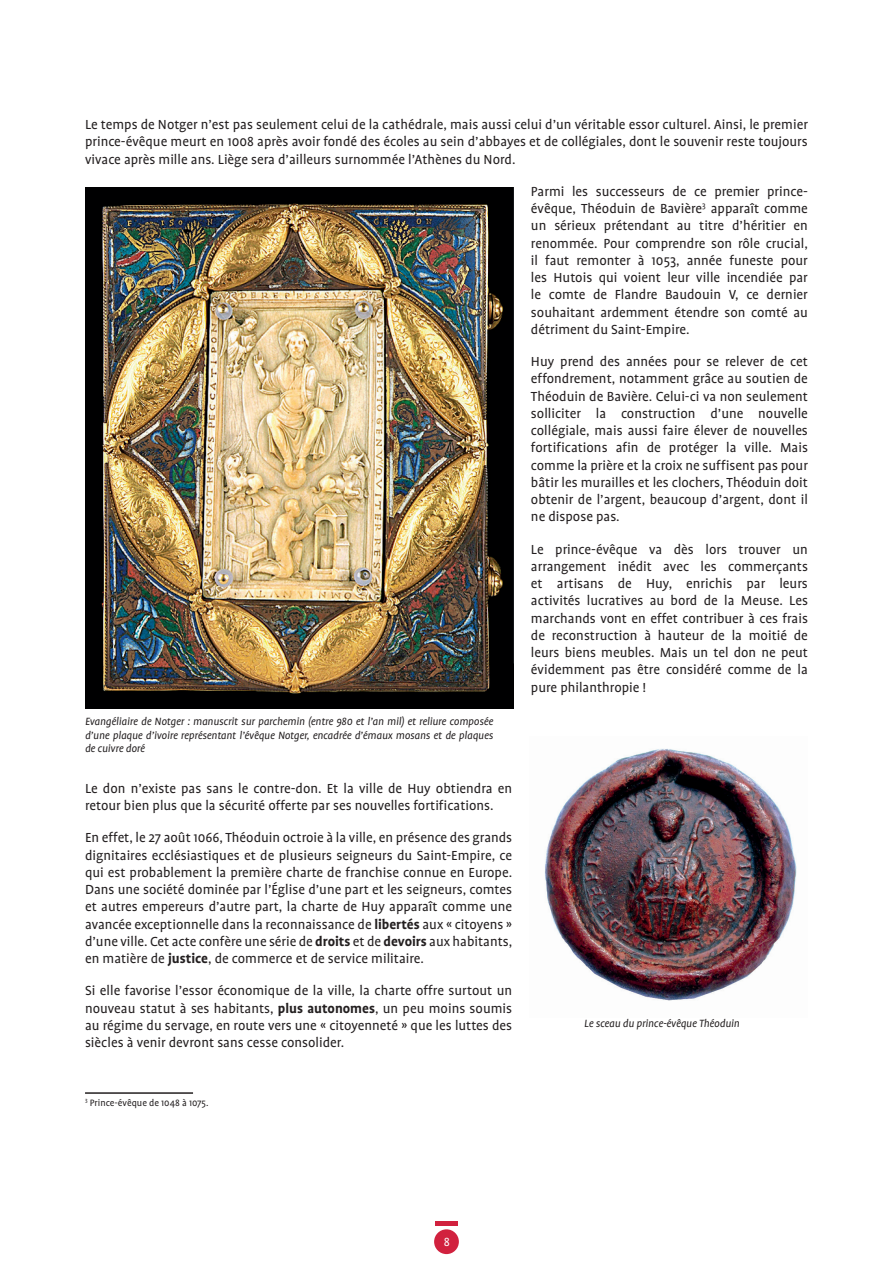
<style>
.page{position:relative;width:893px;height:1263px;background:#fff}
.page>*{position:absolute;margin:0;border:0;box-sizing:border-box;transform-origin:0 0}
.t1{font:15px/17.2px "Profile OT";color:#231f20;text-align:justify}
.t2{font:13.5px "Profile OT";color:#fff}
.t3{font:italic 12px/13.5px "Profile OT";letter-spacing:-.01em;color:#231f20;text-align:justify}
.t4{font:10.5px "Profile OT";color:#231f20}
.s1{font-weight:700}
</style>
<div class="page">
<div style="left:434px;top:1229px;width:25px;height:25px;background:#d1213e;border-radius:50%"></div>
<div style="left:435px;top:1221px;width:23px;height:5px;background:#d1213e"></div>
<hr style="left:85px;top:1092px;width:108px;height:2px;background:#231f20">
<img style="left:544px;top:748px;width:253px;height:253px">
<img style="left:85px;top:187px;width:429px;height:521px">
<p class="t1" style="left:85px;top:116px;width:724px">Le temps de Notger n’est pas seulement celui de la cathédrale, mais aussi celui d’un véritable essor culturel. Ainsi, le premier prince-évêque meurt en 1008 après avoir fondé des écoles au sein d’abbayes et de collégiales, dont le souvenir reste toujours vivace après mille ans. Liège sera d’ailleurs surnommée l’Athènes du Nord.</p>
<p class="t1" style="left:531px;top:183px;width:278px">Parmi les successeurs de ce premier prince&shy;évêque, Théoduin de Bavière<sup>3</sup> apparaît comme un sérieux prétendant au titre d’héritier en renommée. Pour comprendre son rôle crucial, il faut remonter à 1053, année funeste pour les Hutois qui voient leur ville incendiée par le comte de Flandre Baudouin V, ce dernier souhaitant ardemment étendre son comté au détriment du Saint-Empire.</p>
<p class="t1" style="left:531px;top:353px;width:278px">Huy prend des années pour se relever de cet effondrement, notamment grâce au soutien de Théoduin de Bavière. Celui-ci va non seulement solliciter la construction d’une nouvelle collégiale, mais aussi faire élever de nouvelles fortifications afin de protéger la ville. Mais comme la prière et la croix ne suffisent pas pour bâtir les murailles et les clochers, Théoduin doit obtenir de l’argent, beaucoup d’argent, dont il ne dispose pas.</p>
<p class="t1" style="left:531px;top:541px;width:278px">Le prince-évêque va dès lors trouver un arrangement inédit avec les commerçants et artisans de Huy, enrichis par leurs activités lucratives au bord de la Meuse. Les marchands vont en effet contribuer à ces frais de reconstruction à hauteur de la moitié de leurs biens meubles. Mais un tel don ne peut évidemment pas être considéré comme de la pure philanthropie !</p>
<p class="t3" style="left:85px;top:715px;width:410px">Evangéliaire de Notger : manuscrit sur parchemin (entre 980 et l’an mil) et reliure composée d’une plaque d’ivoire représentant l’évêque Notger, encadrée d’émaux mosans et de plaques de cuivre doré</p>
<p class="t1" style="left:85px;top:780px;width:429px">Le don n’existe pas sans le contre-don. Et la ville de Huy obtiendra en retour bien plus que la sécurité offerte par ses nouvelles fortifications.</p>
<p class="t1" style="left:85px;top:829px;width:429px">En effet, le 27 août 1066, Théoduin octroie à la ville, en présence des grands dignitaires ecclésiastiques et de plusieurs seigneurs du Saint-Empire, ce qui est probablement la première charte de franchise connue en Europe.<br>Dans une société dominée par l’Église d’une part et les seigneurs, comtes et autres empereurs d’autre part, la charte de Huy apparaît comme une avancée exceptionnelle dans la reconnaissance de <span class="s1">libertés</span> aux « citoyens » d’une ville. Cet acte confère une série de <span class="s1">droits</span> et de <span class="s1">devoirs</span> aux habitants, en matière de <span class="s1">justice</span>, de commerce et de service militaire.</p>
<p class="t1" style="left:85px;top:982px;width:429px">Si elle favorise l’essor économique de la ville, la charte offre surtout un nouveau statut à ses habitants, <span class="s1">plus autonomes</span>, un peu moins soumis au régime du servage, en route vers une « citoyenneté » que les luttes des siècles à venir devront sans cesse consolider.</p>
<p class="t4" style="left:85px;top:1096px;width:125px"><sup>3</sup> Prince-évêque de 1048 à 1075.</p>
<p class="t2" style="left:444px;top:1234px;width:8px">8</p>
<p class="t3" style="left:584px;top:1017px;width:157px">Le sceau du prince-évêque Théoduin</p>
</div>
